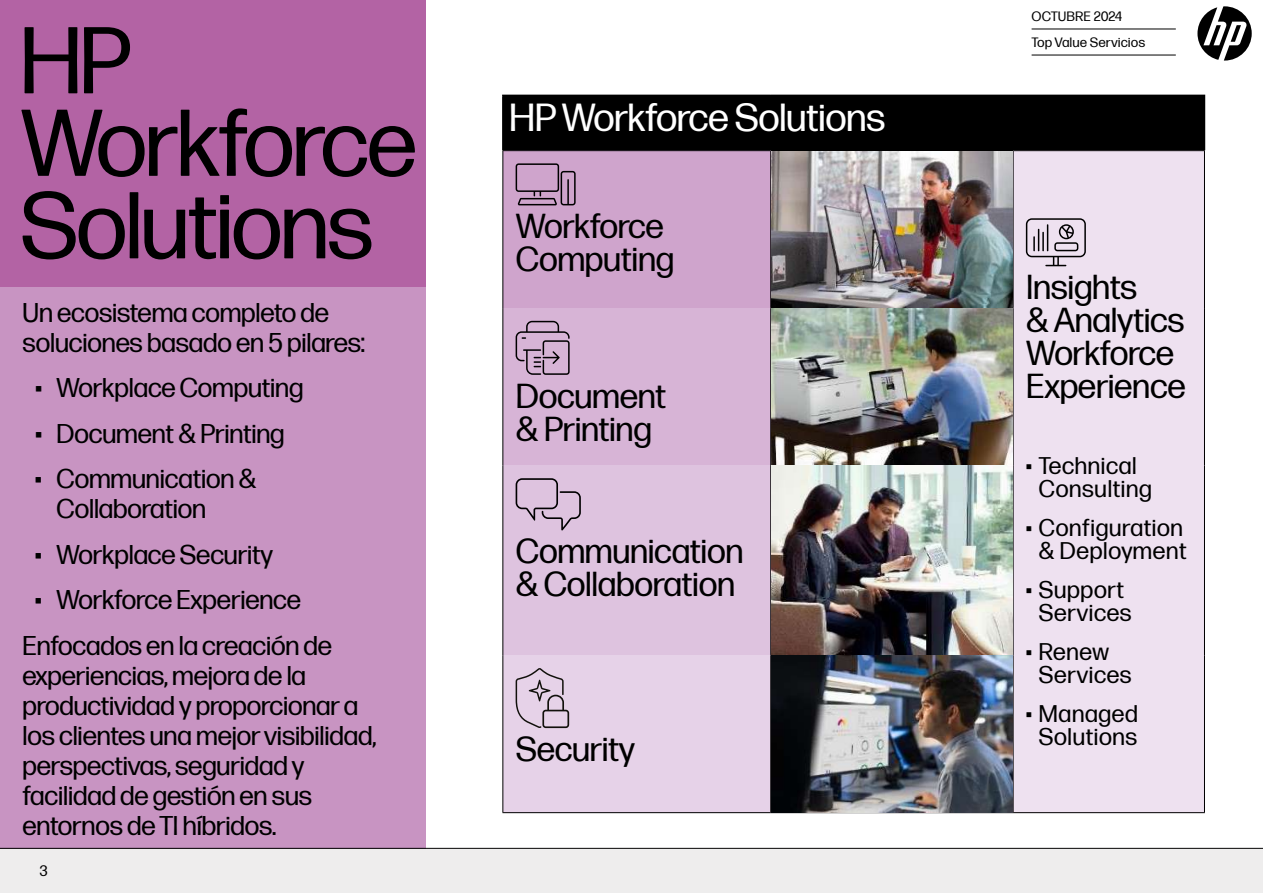
<style>
.page{position:relative;width:1263px;height:893px;background:#fff}
.page>*{position:absolute;margin:0;border:0;box-sizing:border-box;transform-origin:0 0}
.t1{font:94.5px/82.5px "Forma DJR Display";color:#000}
.t2{font:39px "Forma DJR Micro";letter-spacing:-.03em;color:#fff}
.t3{font:34.5px/33px "Forma DJR Micro";letter-spacing:-.03em;color:#000}
.t4{font:27px/30px "Forma DJR Micro";letter-spacing:-.03em;color:#000}
.t5{font:24px/22.5px "Forma DJR Micro";color:#000;text-align:center}
.t6{font:15px "Forma DJR Micro";color:#000}
.t7{font:13.5px/26.1px "Forma DJR Micro";color:#000}
</style>
<div class="page">
<svg style="left:1197px;top:6px;width:55px;height:55px"></svg>
<hr style="left:1031px;top:29px;width:145px;height:1px;background:#000">
<hr style="left:1031px;top:55px;width:145px;height:1px;background:#000">
<div style="left:0;top:287px;width:425px;height:578px;background:#c894c2"></div>
<div style="left:0;top:0;width:425px;height:287px;background:#b363a4"></div>
<div style="left:503px;top:95px;width:701px;height:56px;background:#000"></div>
<div style="left:503px;top:151px;width:268px;height:157px;background:#cfa4cc"></div>
<div style="left:1013px;top:151px;width:191px;height:662px;background:#eee1f0"></div>
<div style="left:503px;top:308px;width:268px;height:157px;background:#d7b4d6"></div>
<div style="left:503px;top:465px;width:268px;height:190px;background:#dec3df"></div>
<div style="left:503px;top:655px;width:268px;height:158px;background:#e6d2e8"></div>
<hr style="left:502px;top:95px;width:269px;height:1px;background:#000">
<hr style="left:502px;top:96px;width:2px;height:54px;background:#000">
<hr style="left:1013px;top:95px;width:192px;height:1px;background:#000">
<hr style="left:1204px;top:96px;width:1px;height:54px;background:#000">
<hr style="left:502px;top:150px;width:269px;height:1px;background:#000">
<hr style="left:502px;top:151px;width:1px;height:157px;background:#000">
<hr style="left:770px;top:151px;width:1px;height:157px;background:#000">
<hr style="left:1013px;top:150px;width:192px;height:1px;background:#000">
<hr style="left:1013px;top:151px;width:1px;height:157px;background:#000">
<hr style="left:1204px;top:151px;width:1px;height:157px;background:#000">
<hr style="left:1204px;top:308px;width:1px;height:157px;background:#000">
<hr style="left:1204px;top:465px;width:1px;height:190px;background:#000">
<hr style="left:1204px;top:655px;width:1px;height:157px;background:#000">
<hr style="left:1013px;top:812px;width:192px;height:1px;background:#000">
<hr style="left:502px;top:308px;width:1px;height:157px;background:#000">
<hr style="left:770px;top:308px;width:243px;height:1px;background:#000">
<hr style="left:770px;top:308px;width:1px;height:157px;background:#000">
<hr style="left:1013px;top:308px;width:1px;height:157px;background:#000">
<hr style="left:502px;top:465px;width:1px;height:190px;background:#000">
<hr style="left:770px;top:465px;width:243px;height:1px;background:#000">
<hr style="left:770px;top:466px;width:1px;height:189px;background:#000">
<hr style="left:1013px;top:466px;width:1px;height:189px;background:#000">
<hr style="left:502px;top:655px;width:1px;height:157px;background:#000">
<hr style="left:770px;top:655px;width:243px;height:1px;background:#000">
<hr style="left:770px;top:656px;width:1px;height:156px;background:#000">
<hr style="left:1013px;top:656px;width:1px;height:156px;background:#000">
<hr style="left:502px;top:812px;width:269px;height:1px;background:#000">
<hr style="left:771px;top:812px;width:242px;height:1px;background:#000">
<svg style="left:516px;top:163px;width:60px;height:42px"></svg>
<img style="left:771px;top:151px;width:241px;height:505px">
<svg style="left:1026px;top:218px;width:60px;height:48px"></svg>
<svg style="left:516px;top:321px;width:54px;height:54px"></svg>
<img style="left:771px;top:308px;width:241px;height:157px">
<svg style="left:516px;top:478px;width:65px;height:52px"></svg>
<img style="left:771px;top:466px;width:241px;height:189px">
<svg style="left:516px;top:668px;width:53px;height:60px"></svg>
<img style="left:771px;top:656px;width:241px;height:156px">
<div style="left:0;top:849px;width:1263px;height:44px;background:#eeeded"></div>
<hr style="left:0;top:848px;width:1263px;height:1px;background:#000">
<h1 class="t1" style="left:21px;top:13px;width:397px">HP<br>Workforce<br>Solutions</h1>
<p class="t4" style="left:22px;top:295px;width:345px">Un ecosistema completo de soluciones basado en 5 pilares:</p>
<p class="t4" style="left:35px;top:371px;width:270px">• Workplace Computing</p>
<p class="t4" style="left:35px;top:416px;width:251px">• Document &amp; Printing</p>
<p class="t4" style="left:56px;top:462px;width:202px;text-indent:-21px">• Communication &amp;<br>Collaboration</p>
<p class="t4" style="left:35px;top:537px;width:240px">• Workplace Security</p>
<p class="t4" style="left:22px;top:575px;width:312px;line-height:45.6px;text-indent:13px">• Workforce Experience<br>Enfocados en la creación de</p>
<p class="t4" style="left:22px;top:659px;width:356px">experiencias, mejora de la productividad y proporcionar a los clientes una mejor visibilidad, perspectivas, seguridad y facilidad de gestión en sus entornos de TI híbridos.</p>
<p class="t6" style="left:40px;top:860px;width:10px">3</p>
<h2 class="t2" style="left:509px;top:89px;width:379px">HP Workforce Solutions</h2>
<p class="t3" style="left:516px;top:207px;width:160px">Workforce<br>Computing</p>
<p class="t3" style="left:516px;top:377px;width:152px">Document &amp; Printing</p>
<p class="t3" style="left:516px;top:532px;width:230px">Communication &amp; Collaboration</p>
<p class="t3" style="left:516px;top:730px;width:121px">Security</p>
<p class="t7" style="left:1031px;top:2px;width:115px">OCTUBRE 2024<br>Top Value Servicios</p>
<p class="t3" style="left:1026px;top:268px;width:162px">Insights<br>&amp; Analytics<br>Workforce<br>Experience</p>
<p class="t5" style="left:1038px;top:453px;width:115px;text-align:left;text-indent:-13px">• Technical<br>Consulting</p>
<p class="t5" style="left:1026px;top:515px;width:162px">• Configuration &amp; Deployment</p>
<p class="t5" style="left:1026px;top:577px;width:108px">• Support<br>Services</p>
<p class="t5" style="left:1038px;top:639px;width:95px;text-align:left;text-indent:-13px">• Renew<br>Services</p>
<p class="t5" style="left:1026px;top:701px;width:114px">• Managed<br>Solutions</p>
</div>
